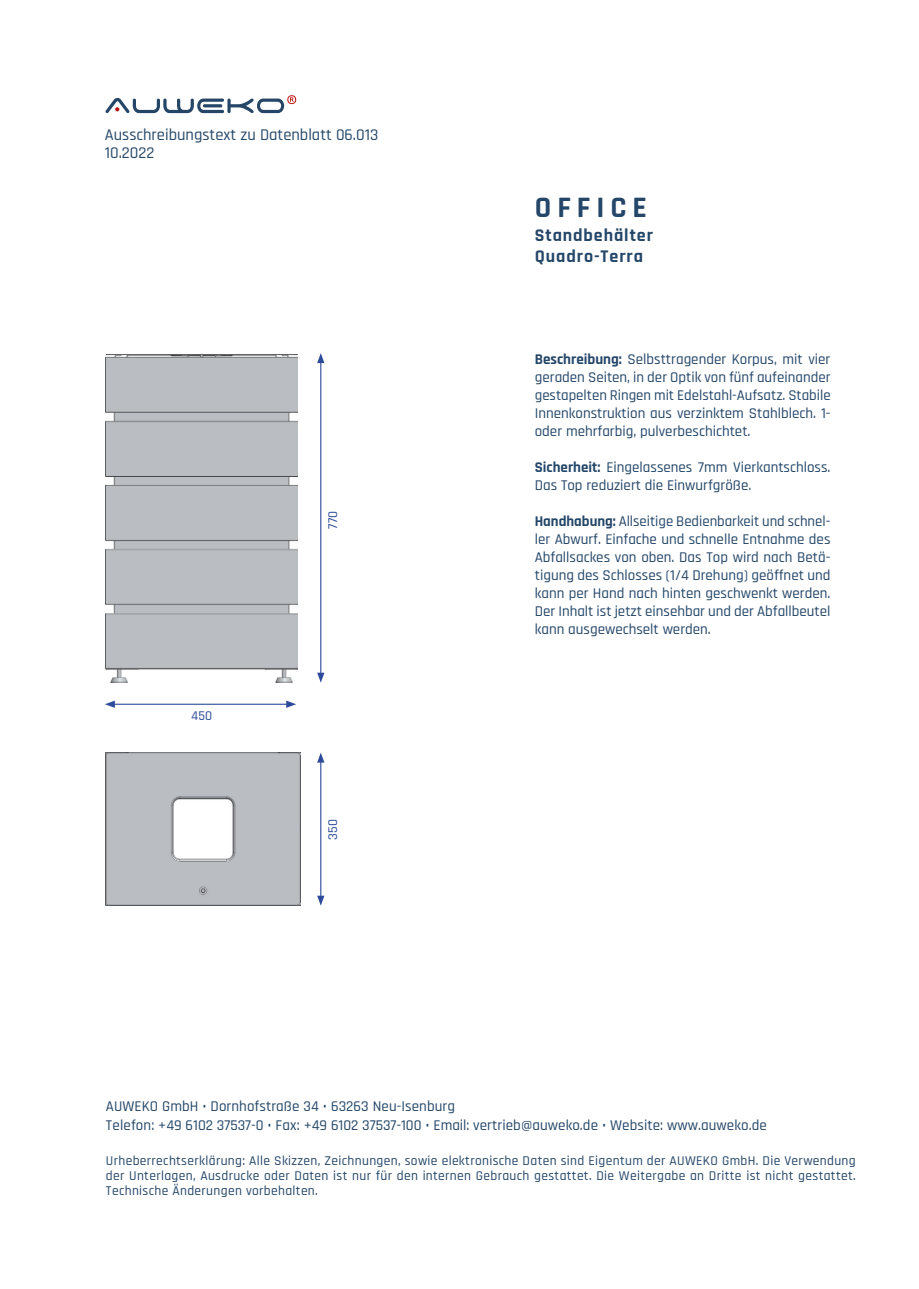
<style>
.page{position:relative;width:919px;height:1289px;background:#fff}
.page>*{position:absolute;margin:0;border:0;box-sizing:border-box;transform-origin:0 0}
.t1{font:700 30px "Rajdhani";letter-spacing:.2em;color:#244668}
.t2{font:700 18px "Rajdhani";letter-spacing:.05em;color:#244668}
.t3{font:500 16.5px "Rajdhani";color:#254768}
.t4{font:500 15px/18px "Rajdhani";color:#244668;text-align:justify}
.t5{font:500 13.5px/15px "Rajdhani";letter-spacing:.025em;color:#244668;text-align:justify}
.t6{font:500 13.5px "Rajdhani";color:#2c4b9b}
.s1{font-weight:700}
</style>
<div class="page">
<hr style="left:320px;top:361px;width:1px;height:314px;background:#2c4b9b">
<svg style="left:317px;top:353px;width:7px;height:10px"></svg>
<svg style="left:317px;top:672px;width:7px;height:10px"></svg>
<hr style="left:320px;top:760px;width:1px;height:138px;background:#2c4b9b">
<svg style="left:317px;top:753px;width:7px;height:9px"></svg>
<svg style="left:317px;top:895px;width:7px;height:10px"></svg>
<hr style="left:112px;top:703px;width:176px;height:1px;background:#2c4b9b">
<svg style="left:105px;top:700px;width:10px;height:8px"></svg>
<svg style="left:286px;top:700px;width:10px;height:8px"></svg>
<img style="left:106px;top:354px;width:192px;height:328px">
<img style="left:106px;top:752px;width:194px;height:153px">
<svg style="left:105px;top:95px;width:191px;height:18px"></svg>
<p class="t3" style="left:105px;top:125px;width:275px">Ausschreibungstext zu Datenblatt 06.013</p>
<p class="t3" style="left:105px;top:143px;width:51px">10.2022</p>
<p class="t6" style="left:191px;top:708px;width:22px">450</p>
<p class="t6" style="left:325px;top:528px;width:19px;rotate:-90deg">770</p>
<p class="t6" style="left:325px;top:839px;width:22px;rotate:-90deg">350</p>
<p class="t1" style="left:534px;top:189px;width:114px">OFFICE</p>
<p class="t2" style="left:534px;top:224px;width:120px">Standbehälter</p>
<p class="t2" style="left:534px;top:245px;width:110px">Quadro-Terra</p>
<p class="t4" style="left:534px;top:351px;width:297px"><span class="s1">Beschreibung:</span> Selbsttragender Korpus, mit vier geraden Seiten, in der Optik von fünf aufeinander gestapelten Ringen mit Edelstahl-Aufsatz. Stabile Innenkonstruktion aus verzinktem Stahlblech. 1- oder mehrfarbig, pulverbeschichtet.</p>
<p class="t4" style="left:534px;top:459px;width:297px"><span class="s1">Sicherheit:</span> Eingelassenes 7mm Vierkantschloss.<br>Das Top reduziert die Einwurfgröße.</p>
<p class="t4" style="left:534px;top:513px;width:297px"><span class="s1">Handhabung:</span> Allseitige Bedienbarkeit und schnel&shy;ler Abwurf. Einfache und schnelle Entnahme des Abfallsackes von oben. Das Top wird nach Betä&shy;tigung des Schlosses (1/4 Drehung) geöffnet und kann per Hand nach hinten geschwenkt werden.<br>Der Inhalt ist jetzt einsehbar und der Abfallbeutel kann ausgewechselt werden.</p>
<p class="t4" style="left:106px;top:1097px;width:350px">AUWEKO GmbH • Dornhofstraße 34 • 63263 Neu-Isenburg</p>
<p class="t4" style="left:106px;top:1116px;width:662px">Telefon: +49 6102 37537-0 • Fax: +49 6102 37537-100 • Email: vertrieb@auweko.de • Website: www.auweko.de</p>
<p class="t5" style="left:106px;top:1153px;width:751px">Urheberrechtserklärung: Alle Skizzen, Zeichnungen, sowie elektronische Daten sind Eigentum der AUWEKO GmbH. Die Verwendung der Unterlagen, Ausdrucke oder Daten ist nur für den internen Gebrauch gestattet. Die Weitergabe an Dritte ist nicht gestattet.<br>Technische Änderungen vorbehalten.</p>
</div>
